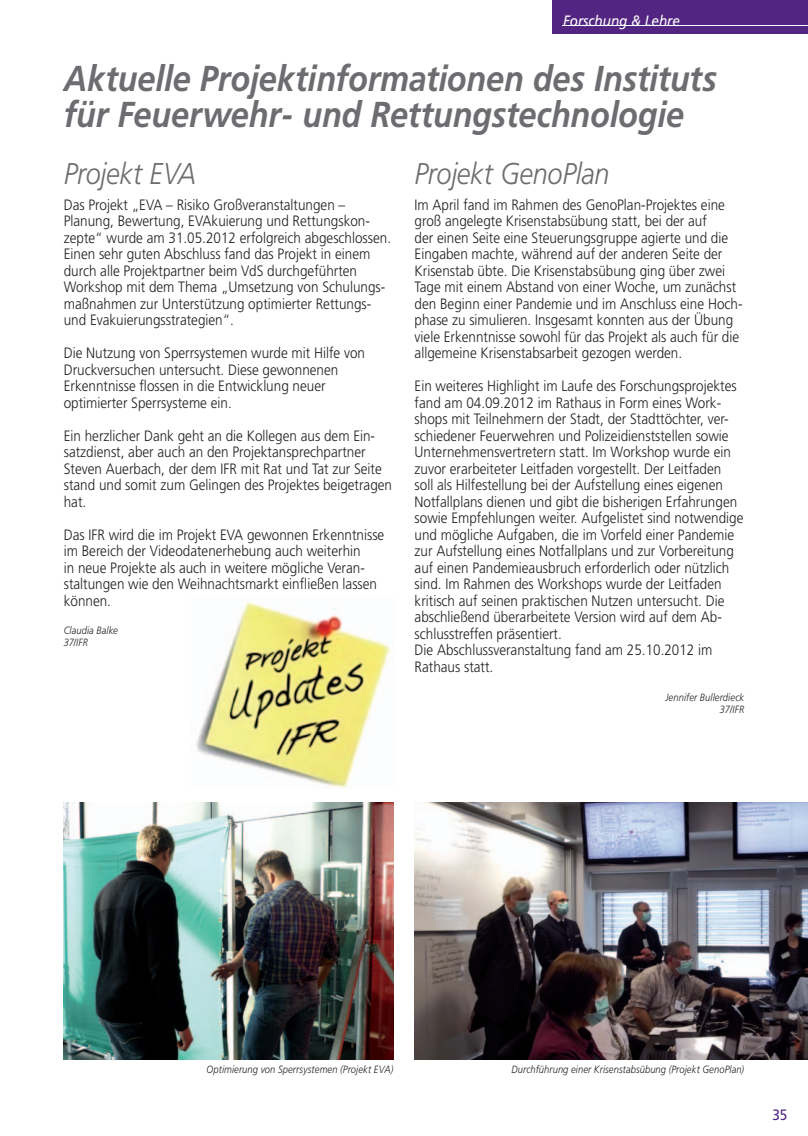
<style>
.page{position:relative;width:808px;height:1136px;background:#fff}
.page>*{position:absolute;margin:0;border:0;box-sizing:border-box;transform-origin:0 0}
.t1{font:italic 700 36px/36px "Frutiger LT";letter-spacing:-.005em;color:#6c6d70;scale:.9 1}
.t2{font:italic 300 30px "Frutiger LT";letter-spacing:-.01em;color:#6c6d70;scale:.9 1}
.t3{font:300 15px/16.5px "Frutiger LT";color:#231f20;scale:.9 1}
.t4{font:italic 15px "Frutiger LT";color:#fff;scale:.9 1}
.t5{font:15px "Frutiger LT";color:#522582;scale:.9 1}
.t6{font:italic 300 10.5px/12px "Frutiger LT";letter-spacing:.01em;color:#231f20;scale:.89 1}
</style>
<div class="page">
<div style="left:553px;top:0;width:255px;height:33px;background:#522582"></div>
<hr style="left:562px;top:26px;width:246px;height:1px;background:#fff">
<img style="left:64px;top:802px;width:329px;height:257px">
<img style="left:415px;top:802px;width:393px;height:257px">
<img style="left:196px;top:602px;width:195px;height:186px">
<p class="t4" style="left:563px;top:12px;width:172px">Ausbildung &amp; Fo schung</p>
<p class="t4" style="left:563px;top:12px;width:132px">Forschung &amp; Lehre</p>
<h1 class="t1" style="left:64px;top:60px;width:727px">Aktuelle Projektinformationen des Instituts für Feuerwehr- und Rettungstechnologie</h1>
<h2 class="t2" style="left:64px;top:157px;width:149px">Projekt EVA</h2>
<p class="t3" style="left:64px;top:196px;width:365px">Das Projekt „EVA – Risiko Großveranstaltungen – Planung, Bewertung, EVAkuierung und Rettungskon&shy;zepte“ wurde am 31.05.2012 erfolgreich abgeschlossen.<br>Einen sehr guten Abschluss fand das Projekt in einem durch alle Projektpartner beim VdS durchgeführten Workshop mit dem Thema „Umsetzung von Schulungs&shy;maßnahmen zur Unterstützung optimierter Rettungs&shy;und Evakuierungsstrategien“.</p>
<p class="t3" style="left:64px;top:345px;width:336px">Die Nutzung von Sperrsystemen wurde mit Hilfe von Druckversuchen untersucht. Diese gewonnenen Erkenntnisse flossen in die Entwicklung neuer optimierter Sperrsysteme ein.</p>
<p class="t3" style="left:64px;top:427px;width:366px">Ein herzlicher Dank geht an die Kollegen aus dem Ein&shy;satzdienst, aber auch an den Projektansprechpartner Steven Auerbach, der dem IFR mit Rat und Tat zur Seite stand und somit zum Gelingen des Projektes beigetragen hat.</p>
<p class="t3" style="left:64px;top:526px;width:358px">Das IFR wird die im Projekt EVA gewonnen Erkenntnisse im Bereich der Videodatenerhebung auch weiterhin<br>in neue Projekte als auch in weitere mögliche Veran&shy;staltungen wie den Weihnachtsmarkt einfließen lassen können.</p>
<p class="t6" style="left:64px;top:625px;width:62px">Claudia Balke<br>37/IFR</p>
<h2 class="t2" style="left:415px;top:157px;width:218px">Projekt GenoPlan</h2>
<p class="t3" style="left:415px;top:196px;width:366px">Im April fand im Rahmen des GenoPlan-Projektes eine groß angelegte Krisenstabsübung statt, bei der auf<br>der einen Seite eine Steuerungsgruppe agierte und die Eingaben machte, während auf der anderen Seite der Krisenstab übte. Die Krisenstabsübung ging über zwei Tage mit einem Abstand von einer Woche, um zunächst den Beginn einer Pandemie und im Anschluss eine Hoch&shy;phase zu simulieren. Insgesamt konnten aus der Übung viele Erkenntnisse sowohl für das Projekt als auch für die allgemeine Krisenstabsarbeit gezogen werden.</p>
<p class="t3" style="left:415px;top:378px;width:367px">Ein weiteres Highlight im Laufe des Forschungsprojektes fand am 04.09.2012 im Rathaus in Form eines Work&shy;shops mit Teilnehmern der Stadt, der Stadttöchter, ver&shy;schiedener Feuerwehren und Polizeidienststellen sowie Unternehmensvertretern statt. Im Workshop wurde ein zuvor erarbeiteter Leitfaden vorgestellt. Der Leitfaden soll als Hilfestellung bei der Aufstellung eines eigenen Notfallplans dienen und gibt die bisherigen Erfahrungen sowie Empfehlungen weiter. Aufgelistet sind notwendige und mögliche Aufgaben, die im Vorfeld einer Pandemie zur Aufstellung eines Notfallplans und zur Vorbereitung auf einen Pandemieausbruch erforderlich oder nützlich sind. Im Rahmen des Workshops wurde der Leitfaden kritisch auf seinen praktischen Nutzen untersucht. Die abschließend überarbeitete Version wird auf dem Ab&shy;schlusstreffen präsentiert.<br>Die Abschlussveranstaltung fand am 25.10.2012 im Rathaus statt.</p>
<p class="t6" style="left:665px;top:691px;width:90px;text-align:right">Jennifer Bullerdieck<br>37/IFR</p>
<p class="t6" style="left:207px;top:1062px;width:211px">Optimierung von Sperrsystemen (Projekt EVA)</p>
<p class="t6" style="left:511px;top:1062px;width:263px">Durchführung einer Krisenstabsübung (Projekt GenoPlan)</p>
<p class="t5" style="left:772px;top:1105px;width:18px">35</p>
</div>
